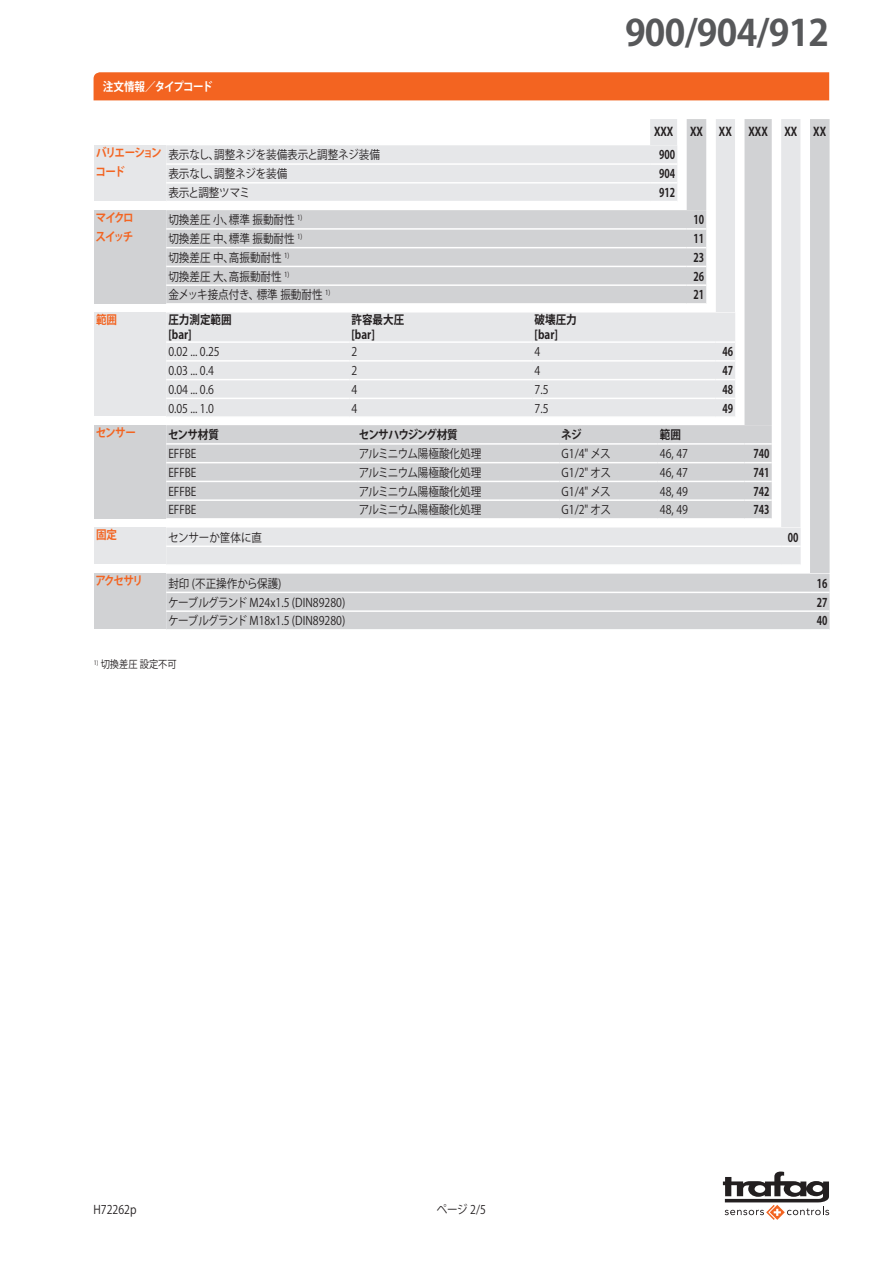
<style>
.page{position:relative;width:893px;height:1263px;background:#fff}
.page>*{position:absolute;margin:0;border:0;box-sizing:border-box;transform-origin:0 0}
.t1{font:700 36px "Koz Go Pro";letter-spacing:-.02em;color:#57585a}
.t2{font:12px "Koz Go Pro";color:#231f20;scale:.88 1}
.t3{font:12px "Koz Go Pro";letter-spacing:-.02em;color:#231f20;scale:.88 1}
.t4{font:700 12px/15px "Koz Go Pro";color:#231f20;scale:.88 1}
.t5{font:700 12px "Koz Go Pro";color:#231f20;scale:.78 1}
.t6{font:700 12px/18.8px "Koz Go Pro";letter-spacing:-.11em;color:#f36421;scale:.88 1}
.t7{font:700 12px "Koz Go Pro";letter-spacing:-.06em;color:#fff;scale:.88 1}
.t8{font:700 12px "Koz Go Pro";letter-spacing:-.07em;color:#231f20;scale:.88 1}
.t9{font:700 12px/18.8px "Koz Go Pro";letter-spacing:-.14em;color:#f36421;scale:.88 1}
.t10{font:10.5px "Koz Go Pro";color:#231f20;scale:.88 1}
</style>
<div class="page">
<svg style="left:723px;top:1171px;width:106px;height:49px"></svg>
<div style="left:94px;top:72px;width:735px;height:28px;background:#f36421"></div>
<svg style="left:650px;top:119px;width:37px;height:455px"></svg>
<svg style="left:687px;top:119px;width:143px;height:455px"></svg>
<div style="left:94px;top:145px;width:76px;height:56px;background:#e6e7e9"></div>
<svg style="left:166px;top:145px;width:511px;height:57px;background:#e7e8ea"></svg>
<div style="left:94px;top:210px;width:76px;height:93px;background:#d1d2d4"></div>
<div style="left:166px;top:210px;width:540px;height:93px;background:#d1d2d4"></div>
<hr style="left:166px;top:228px;width:521px;height:2px;background:#fff">
<svg style="left:687px;top:228px;width:19px;height:2px"></svg>
<hr style="left:166px;top:247px;width:521px;height:1px;background:#fff">
<svg style="left:687px;top:247px;width:19px;height:1px"></svg>
<hr style="left:166px;top:266px;width:521px;height:1px;background:#fff">
<svg style="left:687px;top:266px;width:19px;height:1px"></svg>
<hr style="left:166px;top:284px;width:521px;height:2px;background:#fff">
<svg style="left:687px;top:284px;width:19px;height:2px"></svg>
<hr style="left:166px;top:303px;width:521px;height:2px;background:#fff">
<svg style="left:687px;top:303px;width:19px;height:2px"></svg>
<div style="left:94px;top:312px;width:76px;height:104px;background:#e6e7e9"></div>
<div style="left:166px;top:312px;width:569px;height:104px;background:#e6e7e9"></div>
<hr style="left:166px;top:341px;width:183px;height:2px;background:#fff">
<hr style="left:349px;top:341px;width:183px;height:2px;background:#fff">
<hr style="left:532px;top:341px;width:184px;height:2px;background:#fff">
<svg style="left:716px;top:341px;width:19px;height:2px"></svg>
<hr style="left:166px;top:360px;width:183px;height:2px;background:#fff">
<hr style="left:349px;top:360px;width:183px;height:2px;background:#fff">
<hr style="left:532px;top:360px;width:184px;height:2px;background:#fff">
<svg style="left:716px;top:360px;width:19px;height:2px"></svg>
<hr style="left:166px;top:379px;width:183px;height:1px;background:#fff">
<hr style="left:349px;top:379px;width:183px;height:1px;background:#fff">
<hr style="left:532px;top:379px;width:184px;height:1px;background:#fff">
<svg style="left:716px;top:379px;width:19px;height:1px"></svg>
<hr style="left:166px;top:398px;width:183px;height:1px;background:#fff">
<hr style="left:349px;top:398px;width:183px;height:1px;background:#fff">
<hr style="left:532px;top:398px;width:184px;height:1px;background:#fff">
<svg style="left:716px;top:398px;width:19px;height:1px"></svg>
<hr style="left:532px;top:416px;width:184px;height:2px;background:#fff">
<svg style="left:716px;top:416px;width:19px;height:2px"></svg>
<div style="left:94px;top:425px;width:76px;height:93px;background:#d1d2d4"></div>
<div style="left:166px;top:425px;width:606px;height:93px;background:#d1d2d4"></div>
<hr style="left:166px;top:443px;width:191px;height:2px;background:#fff">
<hr style="left:357px;top:443px;width:202px;height:2px;background:#fff">
<hr style="left:559px;top:443px;width:99px;height:2px;background:#fff">
<hr style="left:658px;top:443px;width:86px;height:2px;background:#fff">
<hr style="left:744px;top:443px;width:28px;height:2px;background:#fff">
<hr style="left:166px;top:462px;width:191px;height:1px;background:#fff">
<hr style="left:357px;top:462px;width:202px;height:1px;background:#fff">
<hr style="left:559px;top:462px;width:99px;height:1px;background:#fff">
<hr style="left:658px;top:462px;width:86px;height:1px;background:#fff">
<svg style="left:744px;top:462px;width:28px;height:1px"></svg>
<hr style="left:166px;top:481px;width:191px;height:1px;background:#fff">
<hr style="left:357px;top:481px;width:202px;height:1px;background:#fff">
<hr style="left:559px;top:481px;width:99px;height:1px;background:#fff">
<hr style="left:658px;top:481px;width:86px;height:1px;background:#fff">
<svg style="left:744px;top:481px;width:28px;height:1px"></svg>
<hr style="left:166px;top:499px;width:191px;height:2px;background:#fff">
<hr style="left:357px;top:499px;width:202px;height:2px;background:#fff">
<hr style="left:559px;top:499px;width:99px;height:2px;background:#fff">
<hr style="left:658px;top:499px;width:86px;height:2px;background:#fff">
<hr style="left:744px;top:499px;width:28px;height:2px;background:#fff">
<hr style="left:559px;top:518px;width:99px;height:2px;background:#fff">
<hr style="left:658px;top:518px;width:86px;height:2px;background:#fff">
<hr style="left:744px;top:518px;width:28px;height:2px;background:#fff">
<div style="left:94px;top:527px;width:76px;height:37px;background:#e6e7e9"></div>
<div style="left:166px;top:527px;width:635px;height:37px;background:#e6e7e9"></div>
<hr style="left:166px;top:545px;width:615px;height:2px;background:#fff">
<hr style="left:781px;top:545px;width:20px;height:2px;background:#fff">
<hr style="left:166px;top:564px;width:615px;height:2px;background:#fff">
<hr style="left:781px;top:564px;width:20px;height:2px;background:#fff">
<div style="left:94px;top:574px;width:76px;height:55px;background:#d1d2d4"></div>
<div style="left:166px;top:574px;width:664px;height:55px;background:#d1d2d4"></div>
<hr style="left:166px;top:610px;width:644px;height:2px;background:#fff">
<hr style="left:810px;top:610px;width:20px;height:2px;background:#fff">
<p class="t7" style="left:103px;top:79px;width:126px">注文情報／タイプコード</p>
<h1 class="t1" style="left:625px;top:10px;width:206px">900/904/912</h1>
<p class="t4" style="left:654px;top:125px;width:24px">XXX</p>
<p class="t4" style="left:690px;top:125px;width:16px">XX</p>
<p class="t4" style="left:719px;top:125px;width:16px">XX</p>
<p class="t4" style="left:748px;top:125px;width:24px">XXX</p>
<p class="t4" style="left:784px;top:125px;width:16px">XX</p>
<p class="t4" style="left:813px;top:125px;width:16px">XX</p>
<p class="t6" style="left:95px;top:144px;width:77px">バリエーションコード</p>
<p class="t2" style="left:168px;top:147px;width:242px">表示なし、調整ネジを装備表示と調整ネジ装備</p>
<p class="t5" style="left:659px;top:147px;width:22px">900</p>
<p class="t2" style="left:168px;top:166px;width:137px">表示なし、調整ネジを装備</p>
<p class="t5" style="left:659px;top:166px;width:22px">904</p>
<p class="t3" style="left:168px;top:185px;width:94px">表示と調整ツマミ</p>
<p class="t5" style="left:659px;top:185px;width:22px">912</p>
<p class="t9" style="left:95px;top:209px;width:45px">マイクロスイッチ</p>
<p class="t2" style="left:168px;top:212px;width:154px">切換差圧 小、標準 振動耐性 <sup>1)</sup></p>
<p class="t5" style="left:693px;top:212px;width:15px">10</p>
<p class="t2" style="left:168px;top:231px;width:154px">切換差圧 中、標準 振動耐性 <sup>1)</sup></p>
<p class="t5" style="left:693px;top:231px;width:15px">11</p>
<p class="t2" style="left:168px;top:250px;width:139px">切換差圧 中、高振動耐性 <sup>1)</sup></p>
<p class="t5" style="left:693px;top:250px;width:15px">23</p>
<p class="t2" style="left:168px;top:268px;width:139px">切換差圧 大、高振動耐性 <sup>1)</sup></p>
<p class="t5" style="left:693px;top:268px;width:15px">26</p>
<p class="t2" style="left:168px;top:287px;width:186px">金メッキ接点付き、標準 振動耐性 <sup>1)</sup></p>
<p class="t5" style="left:693px;top:287px;width:15px">21</p>
<p class="t6" style="left:96px;top:311px;width:26px">範囲</p>
<p class="t4" style="left:168px;top:313px;width:73px;line-height:14.4px">圧力測定範囲[bar]</p>
<p class="t4" style="left:351px;top:313px;width:62px">許容最大圧[bar]</p>
<p class="t4" style="left:535px;top:313px;width:50px">破壊圧力[bar]</p>
<p class="t2" style="left:168px;top:344px;width:60px">0.02 ... 0.25</p>
<p class="t2" style="left:351px;top:344px;width:8px">2</p>
<p class="t2" style="left:535px;top:344px;width:8px">4</p>
<p class="t5" style="left:722px;top:344px;width:15px">46</p>
<p class="t2" style="left:168px;top:363px;width:53px">0.03 ... 0.4</p>
<p class="t2" style="left:351px;top:363px;width:8px">2</p>
<p class="t2" style="left:535px;top:363px;width:8px">4</p>
<p class="t5" style="left:722px;top:363px;width:15px">47</p>
<p class="t2" style="left:168px;top:382px;width:53px">0.04 ... 0.6</p>
<p class="t2" style="left:351px;top:382px;width:8px">4</p>
<p class="t2" style="left:535px;top:382px;width:17px">7.5</p>
<p class="t5" style="left:722px;top:382px;width:15px">48</p>
<p class="t2" style="left:168px;top:400px;width:53px">0.05 ... 1.0</p>
<p class="t2" style="left:351px;top:400px;width:8px">4</p>
<p class="t2" style="left:535px;top:400px;width:17px">7.5</p>
<p class="t5" style="left:722px;top:400px;width:15px">49</p>
<p class="t6" style="left:96px;top:424px;width:47px">センサー</p>
<p class="t4" style="left:168px;top:428px;width:59px">センサ材質</p>
<p class="t8" style="left:359px;top:427px;width:114px">センサハウジング材質</p>
<p class="t4" style="left:561px;top:428px;width:25px">ネジ</p>
<p class="t4" style="left:660px;top:428px;width:25px">範囲</p>
<p class="t2" style="left:168px;top:446px;width:34px">EFFBE</p>
<p class="t3" style="left:359px;top:446px;width:141px">アルミニウム陽極酸化処理</p>
<p class="t2" style="left:562px;top:446px;width:57px">G1/4" メス</p>
<p class="t2" style="left:660px;top:446px;width:33px">46, 47</p>
<p class="t5" style="left:753px;top:446px;width:22px">740</p>
<p class="t2" style="left:168px;top:465px;width:34px">EFFBE</p>
<p class="t3" style="left:359px;top:465px;width:141px">アルミニウム陽極酸化処理</p>
<p class="t2" style="left:562px;top:465px;width:58px">G1/2" オス</p>
<p class="t2" style="left:660px;top:465px;width:33px">46, 47</p>
<p class="t5" style="left:753px;top:465px;width:22px">741</p>
<p class="t2" style="left:168px;top:483px;width:34px">EFFBE</p>
<p class="t3" style="left:359px;top:483px;width:141px">アルミニウム陽極酸化処理</p>
<p class="t2" style="left:562px;top:483px;width:57px">G1/4" メス</p>
<p class="t2" style="left:660px;top:483px;width:33px">48, 49</p>
<p class="t5" style="left:753px;top:483px;width:22px">742</p>
<p class="t2" style="left:168px;top:502px;width:34px">EFFBE</p>
<p class="t3" style="left:359px;top:502px;width:141px">アルミニウム陽極酸化処理</p>
<p class="t2" style="left:562px;top:502px;width:58px">G1/2" オス</p>
<p class="t2" style="left:660px;top:502px;width:33px">48, 49</p>
<p class="t5" style="left:753px;top:502px;width:22px">743</p>
<p class="t6" style="left:96px;top:526px;width:26px">固定</p>
<p class="t2" style="left:168px;top:529px;width:108px">センサーか筐体に直</p>
<p class="t5" style="left:788px;top:530px;width:15px">00</p>
<p class="t6" style="left:95px;top:572px;width:56px">アクセサリ</p>
<p class="t2" style="left:168px;top:576px;width:130px">封印 (不正操作から保護)</p>
<p class="t5" style="left:817px;top:576px;width:15px">16</p>
<p class="t2" style="left:168px;top:594px;width:203px">ケーブルグランド M24x1.5 (DIN89280)</p>
<p class="t5" style="left:817px;top:594px;width:15px">27</p>
<p class="t2" style="left:168px;top:613px;width:203px">ケーブルグランド M18x1.5 (DIN89280)</p>
<p class="t5" style="left:817px;top:613px;width:15px">40</p>
<p class="t10" style="left:94px;top:657px;width:96px"><sup>1)</sup> 切換差圧 設定不可</p>
<p class="t2" style="left:94px;top:1201px;width:50px">H72262p</p>
<p class="t2" style="left:437px;top:1202px;width:57px">ページ 2/5</p>
</div>
